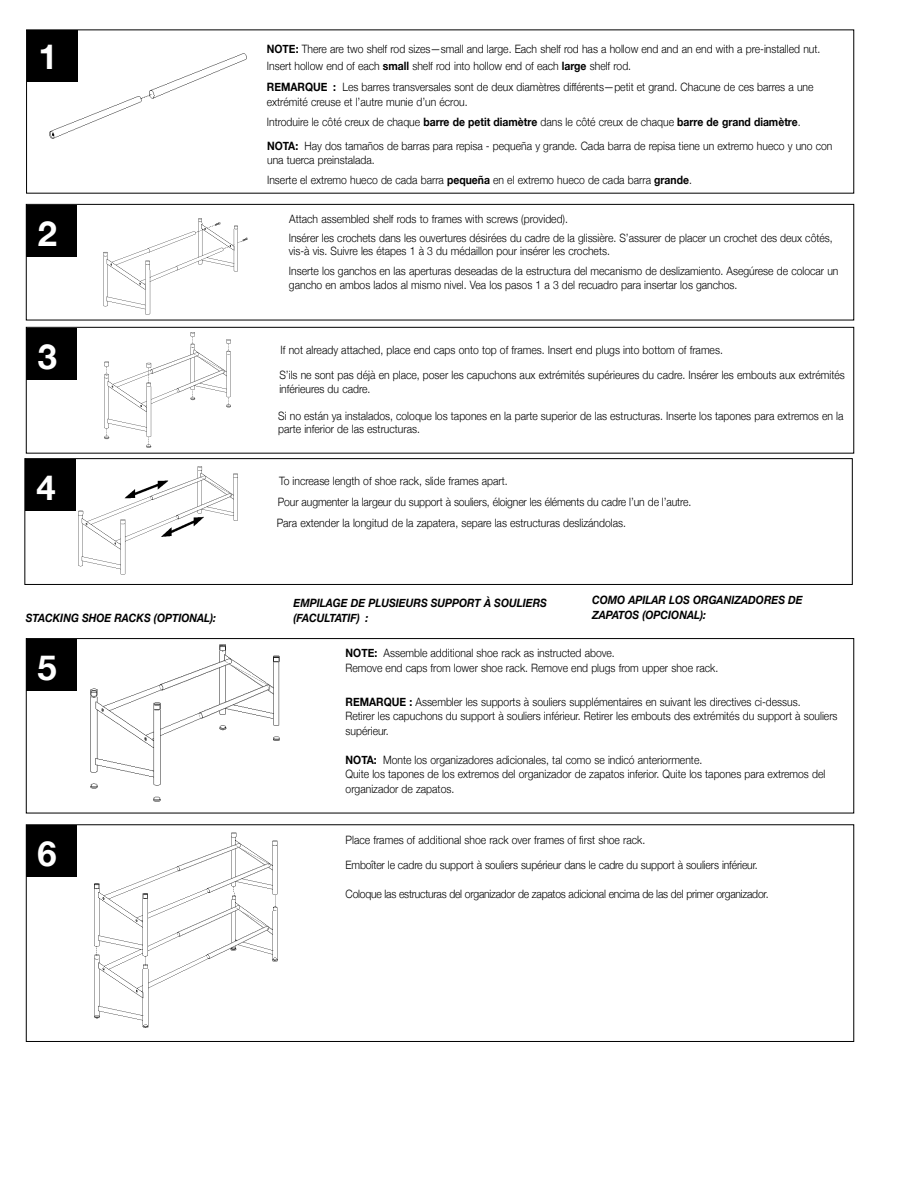
<style>
.page{position:relative;width:918px;height:1188px;background:#fff}
.page>*{position:absolute;margin:0;border:0;box-sizing:border-box;transform-origin:0 0}
.t1{font:700 34.5px "Helvetica Neue";color:#fff}
.t2{font:300 11.55px/14.4px "Helvetica Neue";color:#000;scale:.9 1}
.t3{font:italic 700 11.55px/14.4px "Helvetica Neue";color:#000;scale:.9 1}
.t4{font:300 11.55px "Helvetica Neue";letter-spacing:-.02em;color:#000;scale:.9 1}
.s1{font-weight:700}
</style>
<div class="page">
<img style="left:49px;top:54px;width:197px;height:84px">
<div style="left:26px;top:204px;width:828px;height:116px;border:1px solid #000"></div>
<img style="left:103px;top:218px;width:144px;height:97px">
<div style="left:26px;top:205px;width:51px;height:52px;background:#000"></div>
<div style="left:27px;top:31px;width:50px;height:51px;background:#000"></div>
<div style="left:26px;top:638px;width:828px;height:175px;border:1px solid #000"></div>
<img style="left:90px;top:645px;width:190px;height:157px">
<div style="left:26px;top:639px;width:50px;height:52px;background:#000"></div>
<div style="left:26px;top:327px;width:828px;height:127px;border:1px solid #000"></div>
<img style="left:104px;top:332px;width:126px;height:116px">
<div style="left:26px;top:328px;width:51px;height:52px;background:#000"></div>
<div style="left:24px;top:458px;width:829px;height:127px;border:1px solid #000"></div>
<img style="left:79px;top:466px;width:158px;height:108px">
<div style="left:25px;top:459px;width:50px;height:52px;background:#000"></div>
<div style="left:26px;top:824px;width:828px;height:218px;border:1px solid #000"></div>
<img style="left:95px;top:832px;width:183px;height:196px">
<div style="left:26px;top:825px;width:50px;height:52px;background:#000"></div>
<h1 class="t1" style="left:38px;top:35px;width:21px">1</h1>
<h1 class="t1" style="left:38px;top:212px;width:21px">2</h1>
<p class="t2" style="left:267px;top:40px;width:617px;line-height:17.2px"><span class="s1">NOTE:</span> There are two shelf rod sizes —small and large. Each shelf rod has a hollow end and an end with a pre-installed nut.<br>Insert hollow end of each <span class="s1">small</span> shelf rod into hollow end of each <span class="s1">large</span> shelf rod.</p>
<p class="t2" style="left:267px;top:80px;width:609px"><span class="s1">REMARQUE :</span> Les barres transversales sont de deux diamètres différents—petit et grand. Chacune de ces barres a une extrémité creuse et l’autre munie d’un écrou.</p>
<p class="t2" style="left:267px;top:109px;width:630px;line-height:23.9px">Introduire le côté creux de chaque <span class="s1">barre de petit diamètre</span> dans le côté creux de chaque <span class="s1">barre de grand diamètre</span>.<br><span class="s1">NOTA:</span> Hay dos tamaños de barras para repisa - pequeña y grande. Cada barra de repisa tiene un extremo hueco y uno con</p>
<p class="t2" style="left:267px;top:149px;width:473px;line-height:20.2px">una tuerca preinstalada.<br>Inserte el extremo hueco de cada barra <span class="s1">pequeña</span> en el extremo hueco de cada barra <span class="s1">grande</span>.</p>
<p class="t2" style="left:289px;top:210px;width:606px;line-height:18.1px">Attach assembled shelf rods to frames with screws (provided).<br>Insérer les crochets dans les ouvertures désirées du cadre de la glissière. S’assurer de placer un crochet des deux côtés,</p>
<p class="t2" style="left:289px;top:241px;width:612px;line-height:20px">vis-à vis. Suivre les étapes 1 à 3 du médaillon pour insérer les crochets.<br>Inserte los ganchos en las aperturas deseadas de la estructura del mecanismo de deslizamiento. Asegúrese de colocar un</p>
<p class="t2" style="left:289px;top:277px;width:500px">gancho en ambos lados al mismo nivel. Vea los pasos 1 a 3 del recuadro para insertar los ganchos.</p>
<h1 class="t1" style="left:38px;top:335px;width:21px">3</h1>
<p class="t2" style="left:279px;top:337px;width:630px;line-height:25.3px">If not already attached, place end caps onto top of frames. Insert end plugs into bottom of frames.<br>S’ils ne sont pas déjà en place, poser les capuchons aux extrémités supérieures du cadre. Insérer les embouts aux extrémités</p>
<p class="t2" style="left:279px;top:381px;width:103px">inférieures du cadre.</p>
<p class="t2" style="left:278px;top:409px;width:630px;line-height:13.6px">Si no están ya instalados, coloque los tapones en la parte superior de las estructuras. Inserte los tapones para extremos en la parte inferior de las estructuras.</p>
<h1 class="t1" style="left:37px;top:466px;width:21px">4</h1>
<p class="t2" style="left:277px;top:470px;width:462px;line-height:20.9px">To increase length of shoe rack, slide frames apart.<br>Pour augmenter la largeur du support à souliers, éloigner les éléments du cadre l’un de l’autre.<br>Para extender la longitud de la zapatera, separe las estructuras deslizándolas.</p>
<p class="t3" style="left:26px;top:610px;width:213px">STACKING SHOE RACKS (OPTIONAL):</p>
<h1 class="t1" style="left:37px;top:646px;width:21px">5</h1>
<p class="t3" style="left:294px;top:596px;width:283px">EMPILAGE DE PLUSIEURS SUPPORT À SOULIERS (FACULTATIF) :</p>
<p class="t3" style="left:592px;top:593px;width:236px">COMO APILAR LOS ORGANIZADORES DE<br>ZAPATOS (OPCIONAL):</p>
<p class="t2" style="left:346px;top:646px;width:416px"><span class="s1">NOTE:</span> Assemble additional shoe rack as instructed above.<br>Remove end caps from lower shoe rack. Remove end plugs from upper shoe rack.</p>
<p class="t2" style="left:346px;top:694px;width:548px"><span class="s1">REMARQUE :</span> Assembler les supports à souliers supplémentaires en suivant les directives ci-dessus.<br>Retirer les capuchons du support à souliers inférieur. Retirer les embouts des extrémités du support à souliers supérieur.</p>
<p class="t2" style="left:346px;top:752px;width:535px"><span class="s1">NOTA:</span> Monte los organizadores adicionales, tal como se indicó anteriormente.<br>Quite los tapones de los extremos del organizador de zapatos inferior. Quite los tapones para extremos del organizador de zapatos.</p>
<h1 class="t1" style="left:37px;top:833px;width:21px">6</h1>
<p class="t2" style="left:346px;top:827px;width:460px;line-height:25.3px">Place frames of additional shoe rack over frames of first shoe rack.<br>Emboîter le cadre du support à souliers supérieur dans le cadre du support à souliers inférieur.</p>
<p class="t4" style="left:346px;top:887px;width:471px">Coloque las estructuras del organizador de zapatos adicional encima de las del primer organizador.</p>
</div>
